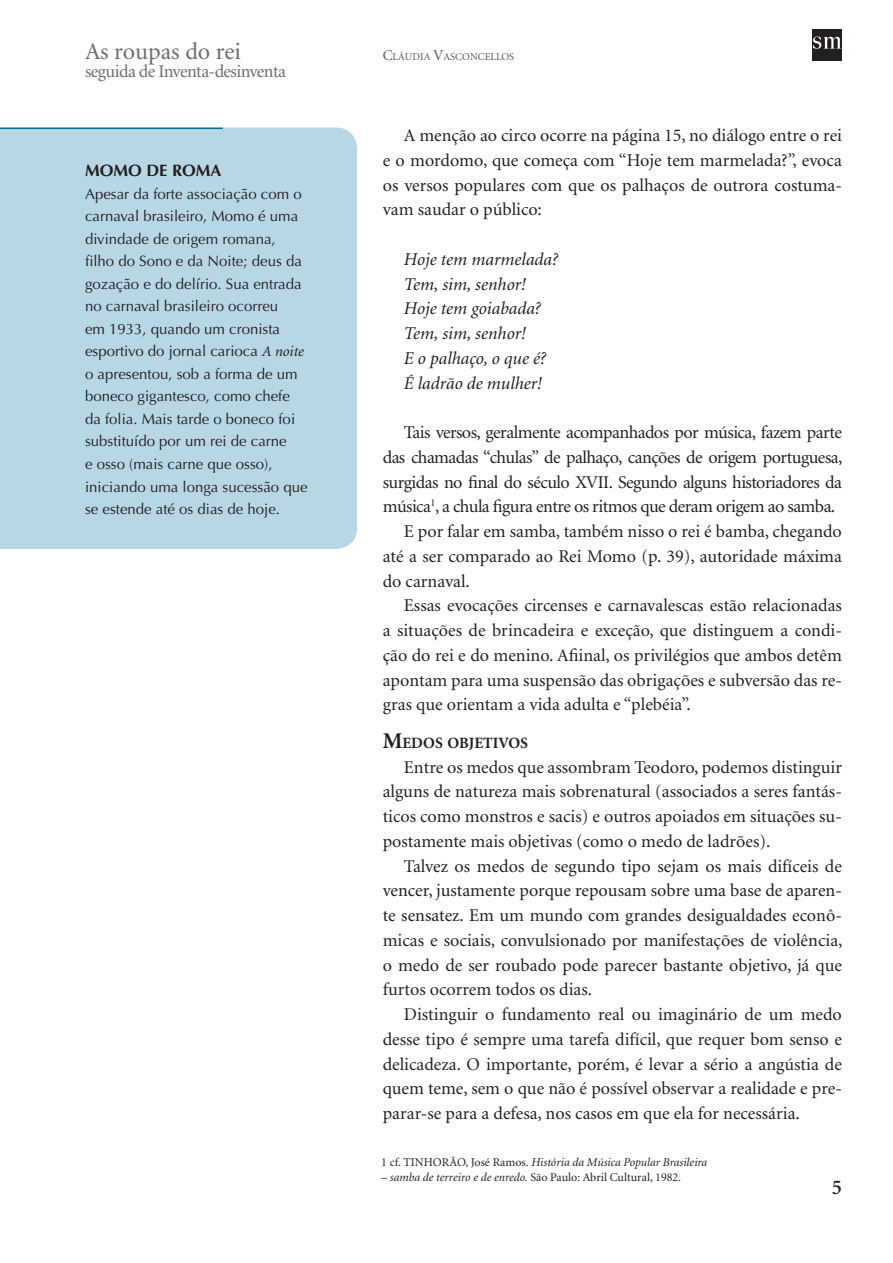
<style>
.page{position:relative;width:893px;height:1263px;background:#fff}
.page>*{position:absolute;margin:0;border:0;box-sizing:border-box;transform-origin:0 0}
.t1{font:24px "Minion";color:#6c6d70}
.SM_Texto{font:18px/24.8px "Minion";color:#231f20;text-align:justify}
.SM_Texto-2{font:italic 18px "Minion";color:#231f20}
.t2{font:18px "Minion";letter-spacing:-.03em;color:#6c6d70}
.SM_Box_Título{font:700 16.5px "Optima";color:#231f20}
.SM_Texto_Título{font:700 15.75px "Minion";color:#231f20}
.SM_Box_Texto{font:15px/22.5px "Optima";color:#231f20}
.SM_nota{font:italic 12px "Minion";color:#231f20}
.t3{font:10.5px "Minion";color:#57585a}
.s1{font-family:"Minion";font-style:italic}
.s2{font-size:15px}
.s3{font-size:22.5px}
.s4{font-style:normal}
</style>
<div class="page">
<div style="left:823px;top:29px;width:19px;height:32px;background:#231f20"></div>
<div style="left:812px;top:29px;width:10px;height:32px;background:#231f20"></div>
<svg style="left:813px;top:36px;width:28px;height:13px"></svg>
<div style="left:0;top:128px;width:357px;height:421px;background:#b7d7e4"></div>
<hr style="left:0;top:128px;width:223px;height:1px;background:#00718e">
<h1 class="t1" style="left:85px;top:40px;width:157px">As roupas do rei</h1>
<p class="t2" style="left:85px;top:62px;width:203px">seguida de Inventa-desinventa</p>
<p class="SM_Box_Título" style="left:85px;top:161px;width:138px">MOMO DE ROMA</p>
<p class="SM_Box_Texto" style="left:85px;top:183px;width:224px">Apesar da forte associação com o carnaval brasileiro, Momo é uma divindade de origem romana, filho do Sono e da Noite; deus da gozação e do delírio. Sua entrada no carnaval brasileiro ocorreu<br>em 1933, quando um cronista esportivo do jornal carioca <span class="s1">A noite </span>o apresentou, sob a forma de um boneco gigantesco, como chefe da folia. Mais tarde o boneco foi substituído por um rei de carne<br>e osso (mais carne que osso), iniciando uma longa sucessão que se estende até os dias de hoje.</p>
<p class="t3" style="left:383px;top:51px;width:133px"><span class="s2">C</span>láudia <span class="s2">V</span>asconcellos</p>
<p class="SM_Texto" style="left:383px;top:124px;width:461px;text-indent:21px">A menção ao circo ocorre na página 15, no diálogo entre o rei e o mordomo, que começa com “Hoje tem marmelada?”, evoca os versos populares com que os palhaços de outrora costuma&shy;vam saudar o público:</p>
<p class="SM_Texto-2" style="left:404px;top:250px;width:156px">Hoje tem marmelada?</p>
<p class="SM_Texto-2" style="left:404px;top:275px;width:124px">Tem, sim, senhor!</p>
<p class="SM_Texto-2" style="left:404px;top:300px;width:138px">Hoje tem goiabada?</p>
<p class="SM_Texto-2" style="left:404px;top:324px;width:124px">Tem, sim, senhor!</p>
<p class="SM_Texto-2" style="left:404px;top:349px;width:144px">E o palhaço, o que é?</p>
<p class="SM_Texto-2" style="left:404px;top:374px;width:140px">É ladrão de mulher!</p>
<p class="SM_Texto" style="left:383px;top:421px;width:461px;text-indent:21px">Tais versos, geralmente acompanhados por música, fazem parte das chamadas “chulas” de palhaço, canções de origem portuguesa, surgidas no final do século XVII. Segundo alguns historiadores da música<sup>1</sup>, a chula figura entre os ritmos que deram origem ao samba.</p>
<p class="SM_Texto" style="left:383px;top:520px;width:461px;text-indent:21px">E por falar em samba, também nisso o rei é bamba, chegando até a ser comparado ao Rei Momo (p. 39), autoridade máxima do carnaval.</p>
<p class="SM_Texto" style="left:383px;top:594px;width:461px;text-indent:21px">Essas evocações circenses e carnavalescas estão relacionadas a situações de brincadeira e exceção, que distinguem a condi&shy;ção do rei e do menino. Afiinal, os privilégios que ambos detêm apontam para uma suspensão das obrigações e subversão das re&shy;gras que orientam a vida adulta e “plebéia”.</p>
<p class="SM_Texto_Título" style="left:383px;top:735px;width:147px"><span class="s3">M</span>EDOS OBJETIVOS</p>
<p class="SM_Texto" style="left:383px;top:755px;width:461px;text-indent:21px">Entre os medos que assombram Teodoro, podemos distinguir alguns de natureza mais sobrenatural (associados a seres fantás&shy;ticos como monstros e sacis) e outros apoiados em situações su&shy;postamente mais objetivas (como o medo de ladrões).</p>
<p class="SM_Texto" style="left:383px;top:854px;width:461px;text-indent:21px">Talvez os medos de segundo tipo sejam os mais difíceis de vencer, justamente porque repousam sobre uma base de aparen&shy;te sensatez. Em um mundo com grandes desigualdades econô&shy;micas e sociais, convulsionado por manifestações de violência, o medo de ser roubado pode parecer bastante objetivo, já que furtos ocorrem todos os dias.</p>
<p class="SM_Texto" style="left:383px;top:1003px;width:461px;text-indent:21px">Distinguir o fundamento real ou imaginário de um medo desse tipo é sempre uma tarefa difícil, que requer bom senso e delicadeza. O importante, porém, é levar a sério a angústia de quem teme, sem o que não é possível observar a realidade e pre&shy;parar-se para a defesa, nos casos em que ela for necessária.</p>
<p class="SM_nota" style="left:381px;top:1156px;width:328px"><span class="s4">1 cf. TINHORÃO, José Ramos.</span> História da Música Popular Brasileira</p>
<p class="SM_nota" style="left:381px;top:1171px;width:302px">– samba de terreiro e de enredo. <span class="s4">São Paulo: Abril Cultural, 1982</span>.</p>
</div>
